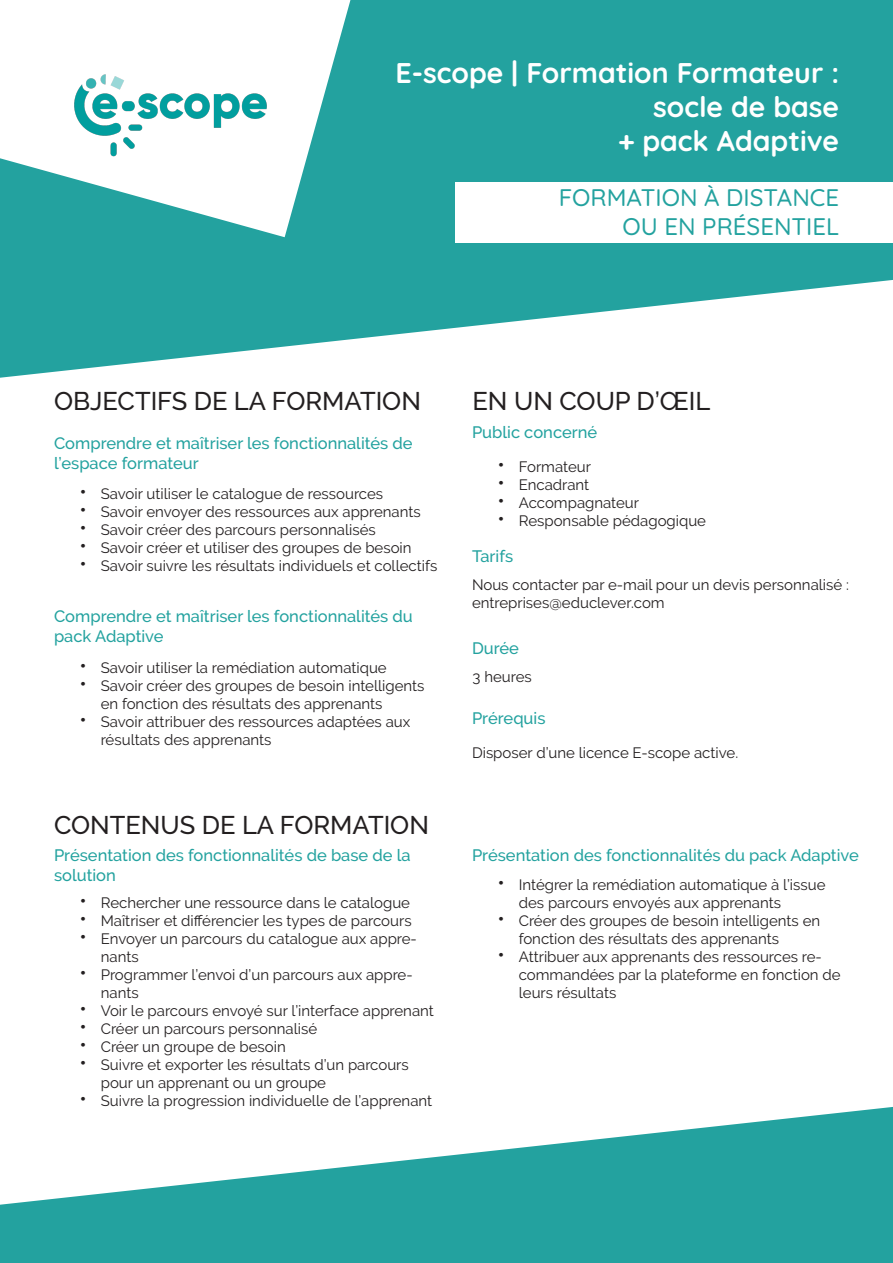
<style>
.page{position:relative;width:893px;height:1263px;background:#fff}
.page>*{position:absolute;margin:0;border:0;box-sizing:border-box;transform-origin:0 0}
.t1{font:700 28.5px/34.2px "Quicksand";color:#fff;text-align:right}
.t2{font:500 25.5px "Raleway";color:#231f20}
.t3{font:500 24px/28.8px "Quicksand";color:#23a29f;text-align:right}
.t4{font:500 16.5px/19.8px "Raleway";color:#23a29f}
.sous_paragraphe{font:15px/18px "Raleway";color:#231f20}
.s1{font-size:21px}
</style>
<div class="page">
<svg style="left:0;top:1107px;width:893px;height:156px;fill:#23a29f"></svg>
<svg style="left:0;top:0;width:893px;height:378px;fill:#23a29f"></svg>
<div style="left:455px;top:182px;width:438px;height:60px;background:#fff"></div>
<svg style="left:0;top:0;width:350px;height:237px"></svg>
<img style="left:54px;top:55px;width:232px;height:111px">
<p class="t1" style="left:396px;top:52px;width:445px">E-scope | Formation Formateur : socle de base<br>+ pack Adaptive</p>
<p class="t3" style="left:559px;top:181px;width:282px">FORMATION À DISTANCE<br>OU EN PRÉSENTIEL</p>
<p class="t2" style="left:54px;top:386px;width:368px">OBJECTIFS DE LA FORMATION</p>
<p class="t4" style="left:54px;top:433px;width:360px">Comprendre et maîtriser les fonctionnalités de l’espace formateur</p>
<p class="sous_paragraphe" style="left:80px;top:485px;width:305px"><span class="s1">•</span> Savoir utiliser le catalogue de ressources</p>
<p class="sous_paragraphe" style="left:80px;top:503px;width:343px"><span class="s1">•</span> Savoir envoyer des ressources aux apprenants</p>
<p class="sous_paragraphe" style="left:80px;top:521px;width:298px"><span class="s1">•</span> Savoir créer des parcours personnalisés</p>
<p class="sous_paragraphe" style="left:80px;top:539px;width:334px"><span class="s1">•</span> Savoir créer et utiliser des groupes de besoin</p>
<p class="sous_paragraphe" style="left:80px;top:557px;width:359px"><span class="s1">•</span> Savoir suivre les résultats individuels et collectifs</p>
<p class="t4" style="left:54px;top:606px;width:360px">Comprendre et maîtriser les fonctionnalités du pack Adaptive</p>
<p class="sous_paragraphe" style="left:80px;top:658px;width:309px"><span class="s1">•</span> Savoir utiliser la remédiation automatique</p>
<p class="sous_paragraphe" style="left:101px;top:676px;width:325px;text-indent:-21px"><span class="s1">•</span> Savoir créer des groupes de besoin intelligents en fonction des résultats des apprenants</p>
<p class="sous_paragraphe" style="left:101px;top:712px;width:311px;text-indent:-21px"><span class="s1">•</span> Savoir attribuer des ressources adaptées aux résultats des apprenants</p>
<p class="t2" style="left:54px;top:810px;width:377px">CONTENUS DE LA FORMATION</p>
<p class="t4" style="left:54px;top:845px;width:358px">Présentation des fonctionnalités de base de la solution</p>
<p class="sous_paragraphe" style="left:80px;top:894px;width:332px"><span class="s1">•</span> Rechercher une ressource dans le catalogue</p>
<p class="sous_paragraphe" style="left:80px;top:912px;width:334px"><span class="s1">•</span> Maîtriser et différencier les types de parcours</p>
<p class="sous_paragraphe" style="left:101px;top:930px;width:318px;text-indent:-21px"><span class="s1">•</span> Envoyer un parcours du catalogue aux appre&shy;nants</p>
<p class="sous_paragraphe" style="left:101px;top:966px;width:313px;text-indent:-21px"><span class="s1">•</span> Programmer l’envoi d’un parcours aux appre&shy;nants</p>
<p class="sous_paragraphe" style="left:80px;top:1002px;width:356px"><span class="s1">•</span> Voir le parcours envoyé sur l’interface apprenant</p>
<p class="sous_paragraphe" style="left:80px;top:1020px;width:239px"><span class="s1">•</span> Créer un parcours personnalisé</p>
<p class="sous_paragraphe" style="left:80px;top:1038px;width:208px"><span class="s1">•</span> Créer un groupe de besoin</p>
<p class="sous_paragraphe" style="left:101px;top:1056px;width:310px;text-indent:-21px"><span class="s1">•</span> Suivre et exporter les résultats d’un parcours pour un apprenant ou un groupe</p>
<p class="sous_paragraphe" style="left:80px;top:1092px;width:354px"><span class="s1">•</span> Suivre la progression individuelle de l’apprenant</p>
<p class="t2" style="left:473px;top:386px;width:239px">EN UN COUP D’ŒIL</p>
<p class="t4" style="left:472px;top:422px;width:127px">Public concerné</p>
<p class="sous_paragraphe" style="left:497px;top:457px;width:95px"><span class="s1">•</span> Formateur</p>
<p class="sous_paragraphe" style="left:497px;top:475px;width:93px"><span class="s1">•</span> Encadrant</p>
<p class="sous_paragraphe" style="left:497px;top:493px;width:143px"><span class="s1">•</span> Accompagnateur</p>
<p class="sous_paragraphe" style="left:497px;top:511px;width:210px"><span class="s1">•</span> Responsable pédagogique</p>
<p class="t4" style="left:472px;top:546px;width:43px">Tarifs</p>
<p class="sous_paragraphe" style="left:472px;top:576px;width:378px">Nous contacter par e-mail pour un devis personnalisé : entreprises@educlever.com</p>
<p class="t4" style="left:472px;top:639px;width:49px">Durée</p>
<p class="sous_paragraphe" style="left:473px;top:667px;width:61px">3 heures</p>
<p class="t4" style="left:472px;top:708px;width:75px">Prérequis</p>
<p class="sous_paragraphe" style="left:472px;top:744px;width:268px">Disposer d’une licence E-scope active.</p>
<p class="t4" style="left:472px;top:845px;width:388px">Présentation des fonctionnalités du pack Adaptive</p>
<p class="sous_paragraphe" style="left:519px;top:876px;width:308px;text-indent:-21px"><span class="s1">•</span> Intégrer la remédiation automatique à l’issue des parcours envoyés aux apprenants</p>
<p class="sous_paragraphe" style="left:519px;top:912px;width:303px;text-indent:-21px"><span class="s1">•</span> Créer des groupes de besoin intelligents en fonction des résultats des apprenants</p>
<p class="sous_paragraphe" style="left:519px;top:948px;width:323px;text-indent:-21px"><span class="s1">•</span> Attribuer aux apprenants des ressources re&shy;commandées par la plateforme en fonction de leurs résultats</p>
</div>
